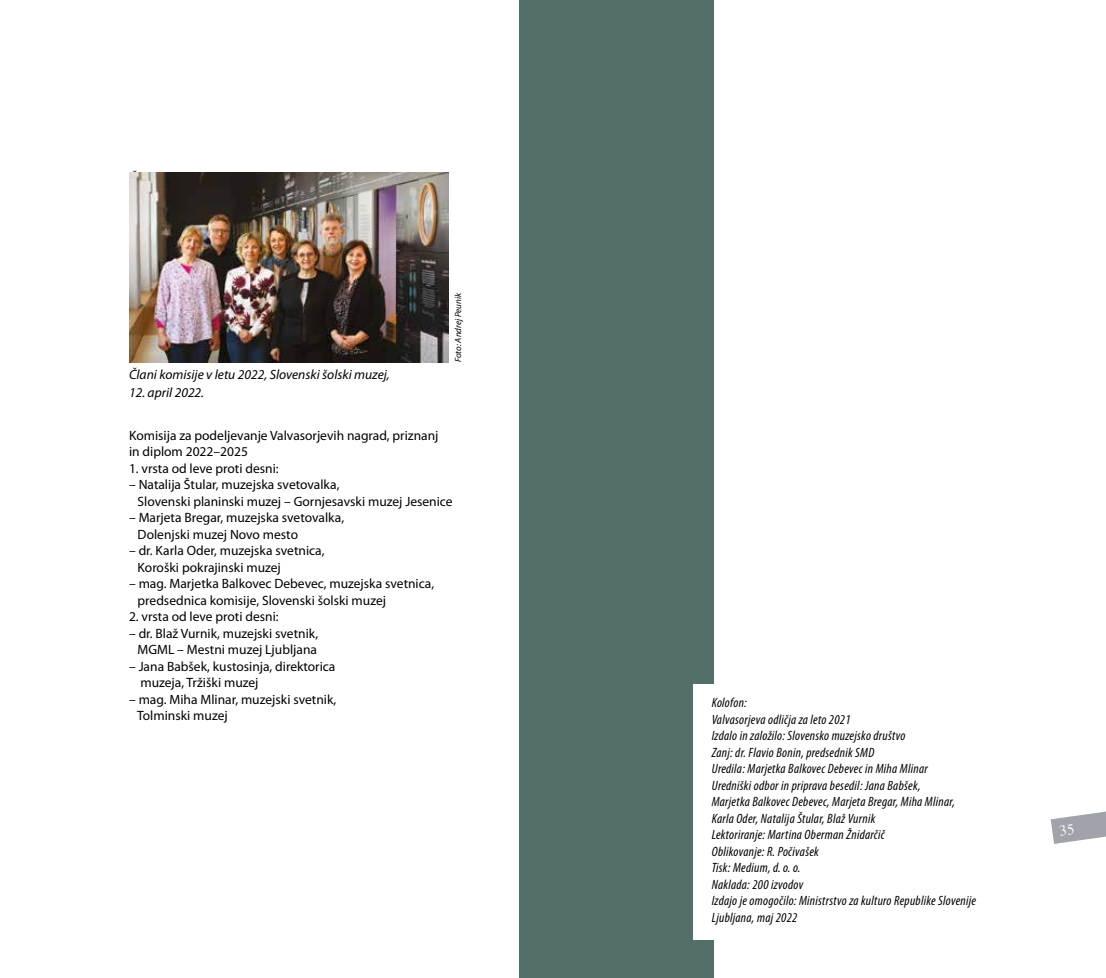
<style>
.page{position:relative;width:1106px;height:978px;background:#fff}
.page>*{position:absolute;margin:0;border:0;box-sizing:border-box;transform-origin:0 0}
.t1{font:13.5px/16.5px "Myriad Pro";color:#000}
.t2{font:italic condensed 13.5px/16.5px "Myriad Pro";letter-spacing:.02em;color:#000}
.t3{font:italic 13.5px "Myriad Pro";color:#000}
.t4{font:italic 9px "Myriad Pro";color:#000}
</style>
<div class="page">
<img style="left:129px;top:172px;width:319px;height:190px">
<div style="left:519px;top:0;width:194px;height:978px;background:#527069"></div>
<div style="left:692px;top:684px;width:348px;height:255px;background:#fff"></div>
<svg style="left:1050px;top:812px;width:56px;height:32px"></svg>
<p class="t3" style="left:129px;top:366px;width:262px">Člani komisije v letu 2022, Slovenski šolski muzej,</p>
<p class="t3" style="left:129px;top:384px;width:77px">12. april 2022.</p>
<p class="t4" style="left:453px;top:362px;width:71px;rotate:-90deg">Foto: AndrejPeunik</p>
<p class="t1" style="left:129px;top:427px;width:311px">Komisija za podeljevanje Valvasorjevih nagrad, priznanj in diplom 2022–2025</p>
<p class="t1" style="left:129px;top:460px;width:151px">1. vrsta od leve proti desni:</p>
<p class="t1" style="left:138px;top:476px;width:316px;text-indent:-9px">– Natalija Štular, muzejska svetovalka,<br>Slovenski planinski muzej – Gornjesavski muzej Jesenice</p>
<p class="t1" style="left:138px;top:509px;width:208px;text-indent:-9px">– Marjeta Bregar, muzejska svetovalka,<br>Dolenjski muzej Novo mesto</p>
<p class="t1" style="left:138px;top:542px;width:188px;text-indent:-9px">– dr. Karla Oder, muzejska svetnica,<br>Koroški pokrajinski muzej</p>
<p class="t1" style="left:138px;top:575px;width:298px;text-indent:-9px">– mag. Marjetka Balkovec Debevec, muzejska svetnica, predsednica komisije, Slovenski šolski muzej</p>
<p class="t1" style="left:129px;top:608px;width:151px">2. vrsta od leve proti desni:</p>
<p class="t1" style="left:129px;top:625px;width:191px;text-align:center">– dr. Blaž Vurnik, muzejski svetnik,<br>MGML – Mestni muzej Ljubljana</p>
<p class="t1" style="left:140px;top:658px;width:196px;text-indent:-11px">– Jana Babšek, kustosinja, direktorica muzeja, Tržiški muzej</p>
<p class="t1" style="left:137px;top:691px;width:201px;text-indent:-8px">– mag. Miha Mlinar, muzejski svetnik,<br>Tolminski muzej</p>
<p class="t2" style="left:711px;top:694px;width:266px">Kolofon:<br>Valvasorjeva odličja za leto 2021<br>Izdalo in založilo: Slovensko muzejsko društvo<br>Zanj: dr. Flavio Bonin, predsednik SMD<br>Uredila: Marjetka Balkovec Debevec in Miha Mlinar<br>Uredniški odbor in priprava besedil: Jana Babšek,<br>Marjetka Balkovec Debevec, Marjeta Bregar, Miha Mlinar, Karla Oder, Natalija Štular, Blaž Vurnik<br>Lektoriranje: Martina Oberman Žnidarčič<br>Oblikovanje: R. Počivašek<br>Tisk: Medium, d. o. o.<br>Naklada: 200 izvodov<br>Izdajo je omogočilo: Ministrstvo za kulturo Republike Slovenije Ljubljana, maj 2022</p>
</div>
